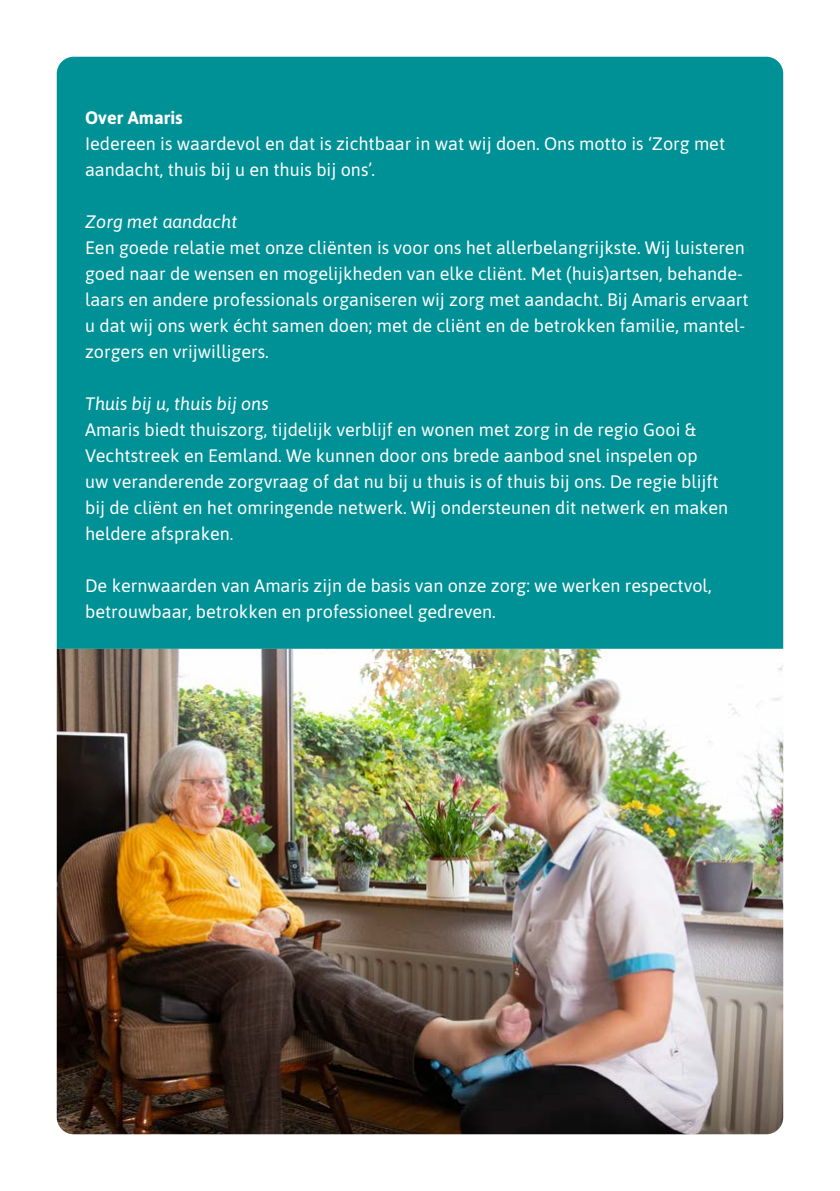
<style>
.page{position:relative;width:840px;height:1191px;background:#fff}
.page>*{position:absolute;margin:0;border:0;box-sizing:border-box;transform-origin:0 0}
.t1{font:18px/26px "Asap";color:#fff}
.t2{font:italic 18px "Asap";color:#fff}
.t3{font:700 18px "Asap";color:#fff}
</style>
<div class="page">
<div style="left:57px;top:57px;width:725px;height:592px;background:#009196"></div>
<img style="left:57px;top:649px;width:725px;height:485px">
<p class="t3" style="left:85px;top:105px;width:99px">Over Amaris</p>
<p class="t1" style="left:85px;top:130px;width:641px">Iedereen is waardevol en dat is zichtbaar in wat wij doen. Ons motto is ‘Zorg met aandacht, thuis bij u en thuis bij ons’.</p>
<p class="t2" style="left:85px;top:210px;width:154px">Zorg met aandacht</p>
<p class="t1" style="left:85px;top:234px;width:664px">Een goede relatie met onze cliënten is voor ons het allerbelangrijkste. Wij luisteren goed naar de wensen en mogelijkheden van elke cliënt. Met (huis)artsen, behande&shy;laars en andere professionals organiseren wij zorg met aandacht. Bij Amaris ervaart u dat wij ons werk écht samen doen; met de cliënt en de betrokken familie, mantel&shy;zorgers en vrijwilligers.</p>
<p class="t2" style="left:85px;top:392px;width:185px">Thuis bij u, thuis bij ons</p>
<p class="t1" style="left:85px;top:416px;width:644px">Amaris biedt thuiszorg, tijdelijk verblijf en wonen met zorg in de regio Gooi &amp; Vechtstreek en Eemland. We kunnen door ons brede aanbod snel inspelen op<br>uw veranderende zorgvraag of dat nu bij u thuis is of thuis bij ons. De regie blijft bij de cliënt en het omringende netwerk. Wij ondersteunen dit netwerk en maken heldere afspraken.</p>
<p class="t1" style="left:85px;top:572px;width:627px">De kernwaarden van Amaris zijn de basis van onze zorg: we werken respectvol, betrouwbaar, betrokken en professioneel gedreven.</p>
</div>
